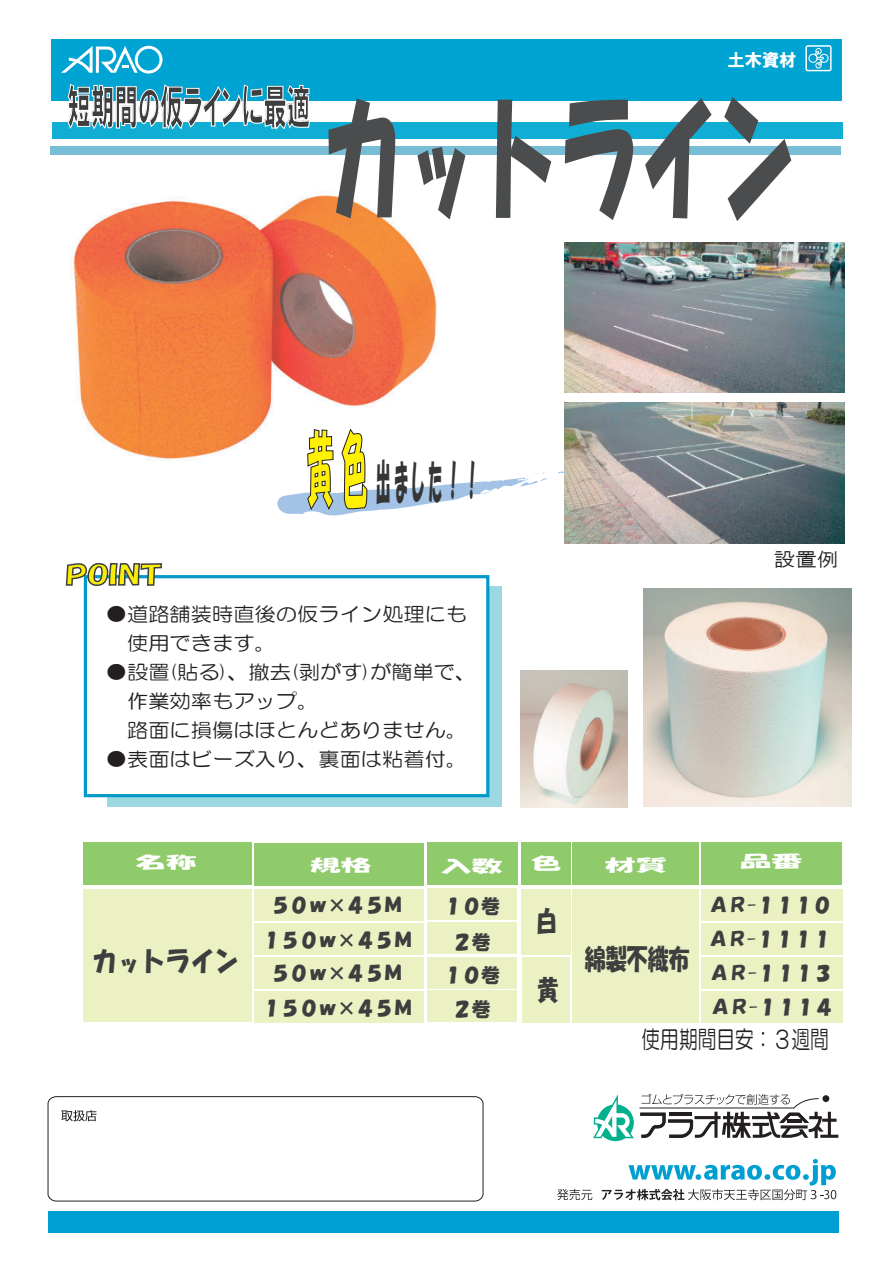
<style>
.page{position:relative;width:893px;height:1263px;background:#fff}
.page>*{position:absolute;margin:0;border:0;box-sizing:border-box;transform-origin:0 0}
.t1{font:137.55px "HGS Soei Kakupoptai";color:#4b4c4d;scale:.57 1}
.t2{font:47.55px "HGP Soei Kakupoptai";color:#363536;scale:.3 1}
.t3{font:47.1px "HGP Soei Kakugothic UB";color:#3e3e3f;scale:.5 1}
.t4{font:27.9px "HG Soei Kakupoptai";color:#3e3e3f;scale:.75 1}
.t5{font:27.75px "HG Soei Kakupoptai";color:#3e3e3f;scale:.88 1}
.t6{font:25.95px "HGP Soei Kakupoptai";color:#f7ed08;scale:1.36 1}
.t7{font:24.45px "HG Maru Gothic MPRO";color:#231f20;scale:.77 1}
.t8{font:19.35px/29px "HG Maru Gothic MPRO";color:#231f20;scale:1.1 1}
.t9{font:19.2px "HG Gothic M";color:#231f20;scale:1.13 1}
.t10{font:19.05px/34px "HG Soei Kakupoptai";color:#3e3e3f;text-align:center}
.t11{font:17.25px "HGP Soei Kakugothic UB";color:#fff}
.t12{font:16.35px "HG Soei Kakupoptai";color:#fff;scale:1.89 1}
.s1{font-size:82.8px;color:#fff101}
</style>
<div class="page">
<img style="left:72px;top:195px;width:365px;height:265px">
<div style="left:51px;top:39px;width:791px;height:61px;background:#00a4d3"></div>
<svg style="left:61px;top:46px;width:101px;height:28px"></svg>
<div style="left:596px;top:1104px;width:38px;height:38px;border:1px solid #fff;border-radius:50%"></div>
<svg style="left:593px;top:1094px;width:245px;height:47px"></svg>
<div style="left:48px;top:1212px;width:791px;height:21px;background:#009fd1"></div>
<svg style="left:48px;top:1096px;width:435px;height:105px"></svg>
<svg style="left:61px;top:1110px;width:35px;height:11px"></svg>
<svg style="left:557px;top:1189px;width:35px;height:11px"></svg>
<svg style="left:602px;top:1159px;width:234px;height:41px"></svg>
<div style="left:805px;top:45px;width:27px;height:26px;border:3px solid #fff"></div>
<div style="left:807px;top:47px;width:23px;height:23px;background:#009fd1"></div>
<div style="left:808px;top:54px;width:10px;height:9px;border:1px solid #fff;border-radius:50%"></div>
<div style="left:819px;top:54px;width:10px;height:9px;border:1px solid #fff;border-radius:50%"></div>
<div style="left:815px;top:48px;width:7px;height:6px;border:1px solid #fff;border-radius:50%"></div>
<div style="left:815px;top:62px;width:7px;height:7px;border:1px solid #fff;border-radius:50%"></div>
<svg style="left:814px;top:49px;width:10px;height:19px"></svg>
<div style="left:52px;top:122px;width:790px;height:17px;background:#10aed4"></div>
<svg style="left:68px;top:84px;width:242px;height:46px"></svg>
<div style="left:50px;top:146px;width:791px;height:8px;background:#78bdd6"></div>
<img style="left:643px;top:588px;width:208px;height:218px">
<img style="left:520px;top:671px;width:107px;height:137px">
<div style="left:254px;top:843px;width:170px;height:42px;background:#8fca6b"></div>
<div style="left:254px;top:889px;width:169px;height:32px;background:#ebf1c3"></div>
<div style="left:83px;top:842px;width:168px;height:43px;background:#8fca6b"></div>
<div style="left:83px;top:889px;width:168px;height:133px;background:#ebf1c3"></div>
<div style="left:254px;top:923px;width:169px;height:32px;background:#ebf1c3"></div>
<div style="left:254px;top:957px;width:169px;height:32px;background:#ebf1c3"></div>
<div style="left:254px;top:991px;width:169px;height:32px;background:#ebf1c3"></div>
<div style="left:521px;top:842px;width:49px;height:43px;background:#8fca6b"></div>
<div style="left:521px;top:889px;width:49px;height:66px;background:#ebf1c3"></div>
<div style="left:573px;top:842px;width:126px;height:43px;background:#8fca6b"></div>
<div style="left:573px;top:889px;width:126px;height:133px;background:#ebf1c3"></div>
<div style="left:701px;top:842px;width:140px;height:43px;background:#8fca6b"></div>
<div style="left:522px;top:957px;width:48px;height:66px;background:#ebf1c3"></div>
<div style="left:701px;top:889px;width:142px;height:32px;background:#ebf1c3"></div>
<div style="left:701px;top:922px;width:142px;height:32px;background:#ebf1c3"></div>
<div style="left:701px;top:957px;width:142px;height:32px;background:#ebf1c3"></div>
<div style="left:701px;top:990px;width:142px;height:32px;background:#ebf1c3"></div>
<div style="left:427px;top:842px;width:91px;height:43px;background:#8fca6b"></div>
<div style="left:427px;top:888px;width:90px;height:32px;background:#ebf1c3"></div>
<div style="left:427px;top:922px;width:90px;height:32px;background:#ebf1c3"></div>
<div style="left:427px;top:956px;width:90px;height:32px;background:#ebf1c3"></div>
<div style="left:427px;top:990px;width:90px;height:32px;background:#ebf1c3"></div>
<img style="left:564px;top:402px;width:280px;height:141px">
<img style="left:564px;top:243px;width:280px;height:150px">
<div style="left:107px;top:585px;width:395px;height:221px;background:#9bd8e2"></div>
<div style="left:84px;top:575px;width:405px;height:222px;background:#fff;border:3px solid #0099c9"></div>
<svg style="left:65px;top:563px;width:98px;height:24px"></svg>
<svg style="left:558px;top:471px;width:11px;height:3px"></svg>
<svg style="left:273px;top:428px;width:276px;height:88px"></svg>
<p class="t11" style="left:728px;top:51px;width:70px">土木資材</p>
<h3 class="t3" style="left:68px;top:83px;width:487px">短期間の仮ラインに最適</h3>
<h1 class="t1" style="left:323px;top:88px;width:831px">カットライン</h1>
<h3 class="t6" style="left:66px;top:561px;width:72px">POINT</h3>
<h2 class="t2" style="left:307px;top:458px;width:575px"><span class="s1">黄色</span>出ました！！</h2>
<p class="t8" style="left:106px;top:599px;width:330px">●道路舗装時直後の仮ライン処理にも　使用できます。</p>
<p class="t8" style="left:106px;top:657px;width:338px">●設置(貼る)、撤去(剥がす)が簡単で、　作業効率もアップ。<br>　路面に損傷はほとんどありません。</p>
<p class="t8" style="left:106px;top:744px;width:330px">●表面はビーズ入り、裏面は粘着付。</p>
<p class="t9" style="left:773px;top:549px;width:59px">設置例</p>
<p class="t12" style="left:135px;top:854px;width:34px">名称</p>
<h3 class="t5" style="left:93px;top:947px;width:168px">カットライン</h3>
<p class="t12" style="left:310px;top:856px;width:34px">規格</p>
<p class="t10" style="left:271px;top:888px;width:133px">５０ｗ×４５Ｍ</p>
<p class="t10" style="left:262px;top:922px;width:152px">１５０ｗ×４５Ｍ<br>５０ｗ×４５Ｍ<br>１５０ｗ×４５Ｍ</p>
<p class="t12" style="left:441px;top:858px;width:34px">入数</p>
<p class="t10" style="left:444px;top:889px;width:58px;line-height:35.4px">１０巻<br>２巻</p>
<p class="t10" style="left:444px;top:957px;width:58px;line-height:34.5px">１０巻<br>２巻</p>
<p class="t12" style="left:531px;top:855px;width:18px">色</p>
<h3 class="t4" style="left:536px;top:907px;width:30px">白</h3>
<h3 class="t4" style="left:538px;top:975px;width:30px">黄</h3>
<p class="t12" style="left:605px;top:856px;width:34px">材質</p>
<h3 class="t4" style="left:585px;top:944px;width:142px">綿製不織布</h3>
<p class="t12" style="left:740px;top:853px;width:34px">品番</p>
<p class="t10" style="left:709px;top:888px;width:126px;text-align:justify">ＡＲ-１１１０<br>ＡＲ-１１１１<br>ＡＲ-１１１３<br>ＡＲ-１１１４</p>
<p class="t7" style="left:642px;top:1027px;width:245px">使用期間目安：３週間</p>
</div>
